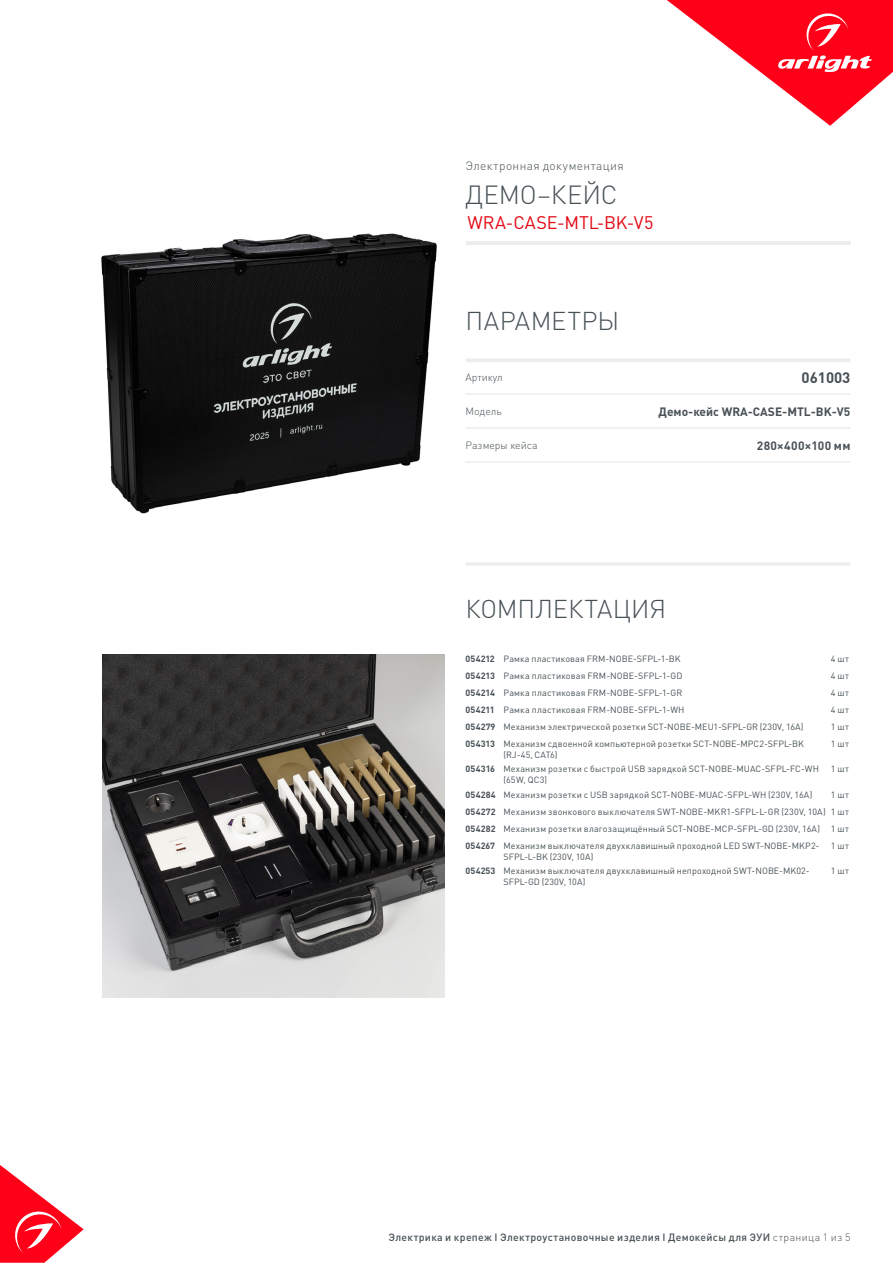
<style>
.page{position:relative;width:893px;height:1263px;background:#fff}
.page>*{position:absolute;margin:0;border:0;box-sizing:border-box;transform-origin:0 0}
.t1{font:300 25.95px "DIN Pro";letter-spacing:-.005em;color:#485156}
.t2{font:300 25.5px "DIN Pro";color:#485156}
.t3{font:18px "DIN Pro";color:#e30613}
.t4{font:700 15px "DIN Pro";color:#485156}
.t5{font:700 12px "DIN Pro";color:#485156}
.t6{font:300 12px "DIN Pro";letter-spacing:.03em;color:#485156}
.t7{font:700 12px "DIN Pro";letter-spacing:.03em;color:#485156}
.t8{font:500 10.5px "DIN Pro";letter-spacing:.03em;color:#485156}
.t9{font:300 10.5px "DIN Pro";color:#485156}
.t10{font:9px/10.8px "DIN Pro";letter-spacing:.015em;color:#485156}
.s1{font-weight:700}
.s2{font-weight:300}
</style>
<div class="page">
<svg style="left:0;top:1165px;width:84px;height:98px"></svg>
<svg style="left:667px;top:0;width:226px;height:126px"></svg>
<hr style="left:466px;top:242px;width:384px;height:3px;background:#ededed">
<hr style="left:466px;top:358px;width:112px;height:4px;background:#ededed">
<hr style="left:578px;top:358px;width:272px;height:4px;background:#ededed">
<hr style="left:466px;top:393px;width:112px;height:2px;background:#ededed">
<hr style="left:578px;top:393px;width:272px;height:2px;background:#ededed">
<hr style="left:466px;top:427px;width:112px;height:2px;background:#ededed">
<hr style="left:578px;top:427px;width:272px;height:2px;background:#ededed">
<hr style="left:466px;top:461px;width:112px;height:2px;background:#ededed">
<hr style="left:578px;top:461px;width:272px;height:2px;background:#ededed">
<img style="left:101px;top:233px;width:336px;height:281px">
<hr style="left:466px;top:562px;width:384px;height:3px;background:#ededed">
<img style="left:102px;top:655px;width:342px;height:342px">
<div style="left:94px;top:53px;width:613px;height:21px;background:#fff"></div>
<h3 class="t6" style="left:466px;top:158px;width:160px">Электронная документация</h3>
<h1 class="t1" style="left:466px;top:177px;width:154px">ДЕМО–КЕЙС</h1>
<h3 class="t3" style="left:467px;top:211px;width:188px">WRA-CASE-MTL-BK-V5</h3>
<h2 class="t2" style="left:466px;top:303px;width:155px">ПАРАМЕТРЫ</h2>
<p class="t9" style="left:466px;top:370px;width:39px">Артикул</p>
<h3 class="t4" style="left:802px;top:367px;width:50px">061003</h3>
<p class="t9" style="left:466px;top:404px;width:38px">Модель</p>
<h3 class="t5" style="left:659px;top:403px;width:193px">Демо-кейс WRA-CASE-MTL-BK-V5</h3>
<p class="t9" style="left:466px;top:438px;width:73px">Размеры кейса</p>
<h3 class="t7" style="left:757px;top:437px;width:95px">280×400×100 мм</h3>
<h2 class="t2" style="left:466px;top:591px;width:202px">КОМПЛЕКТАЦИЯ</h2>
<p class="t10" style="left:466px;top:653px;width:217px"><span class="s1">054212</span> Рамка пластиковая FRM-NOBE-SFPL-1-BK</p>
<p class="t10" style="left:831px;top:653px;width:19px">4 шт</p>
<p class="t10" style="left:466px;top:670px;width:218px"><span class="s1">054213</span> Рамка пластиковая FRM-NOBE-SFPL-1-GD</p>
<p class="t10" style="left:831px;top:670px;width:19px">4 шт</p>
<p class="t10" style="left:466px;top:687px;width:218px"><span class="s1">054214</span> Рамка пластиковая FRM-NOBE-SFPL-1-GR</p>
<p class="t10" style="left:831px;top:687px;width:19px">4 шт</p>
<p class="t10" style="left:466px;top:704px;width:220px"><span class="s1">054211</span> Рамка пластиковая FRM-NOBE-SFPL-1-WH</p>
<p class="t10" style="left:831px;top:704px;width:19px">4 шт</p>
<p class="t10" style="left:466px;top:721px;width:339px"><span class="s1">054279</span> Механизм электрической розетки SCT-NOBE-MEU1-SFPL-GR (230V, 16A)</p>
<p class="t10" style="left:831px;top:721px;width:19px">1 шт</p>
<p class="t10" style="left:503px;top:738px;width:302px;text-indent:-38px"><span class="s1">054313</span> Механизм сдвоенной компьютерной розетки SCT-NOBE-MPC2-SFPL-BK (RJ-45, CAT6)</p>
<p class="t10" style="left:831px;top:738px;width:19px">1 шт</p>
<p class="t10" style="left:503px;top:763px;width:317px;text-indent:-38px"><span class="s1">054316</span> Механизм розетки с быстрой USB зарядкой SCT-NOBE-MUAC-SFPL-FC-WH (65W, QC3)</p>
<p class="t10" style="left:831px;top:763px;width:19px">1 шт</p>
<p class="t10" style="left:466px;top:789px;width:348px"><span class="s1">054284</span> Механизм розетки с USB зарядкой SCT-NOBE-MUAC-SFPL-WH (230V, 16A)</p>
<p class="t10" style="left:466px;top:786px;width:385px;line-height:17px;text-align:justify;text-indent:365px">1 шт <span class="s1">054272</span> Механизм звонкового выключателя SWT-NOBE-MKR1-SFPL-L-GR (230V, 10A) 1 шт <span class="s1">054282</span> Механизм розетки влагозащищённый SCT-NOBE-MCP-SFPL-GD (230V, 16A) 1 шт <span class="s1">054267</span> Механизм выключателя двухклавишный проходной LED SWT-NOBE-MKP2-</p>
<p class="t10" style="left:503px;top:850px;width:91px">SFPL-L-BK (230V, 10A)</p>
<p class="t10" style="left:831px;top:840px;width:19px">1 шт</p>
<p class="t10" style="left:503px;top:865px;width:308px;text-indent:-38px"><span class="s1">054253</span> Механизм выключателя двухклавишный непроходной SWT-NOBE-MK02-<br>SFPL-GD (230V, 10A)</p>
<p class="t10" style="left:831px;top:865px;width:19px">1 шт</p>
<p class="t8" style="left:389px;top:1230px;width:463px">Электрика и крепеж I Электроустановочные изделия I Демокейсы для ЭУИ <span class="s2">страница 1 из 5</span></p>
</div>
